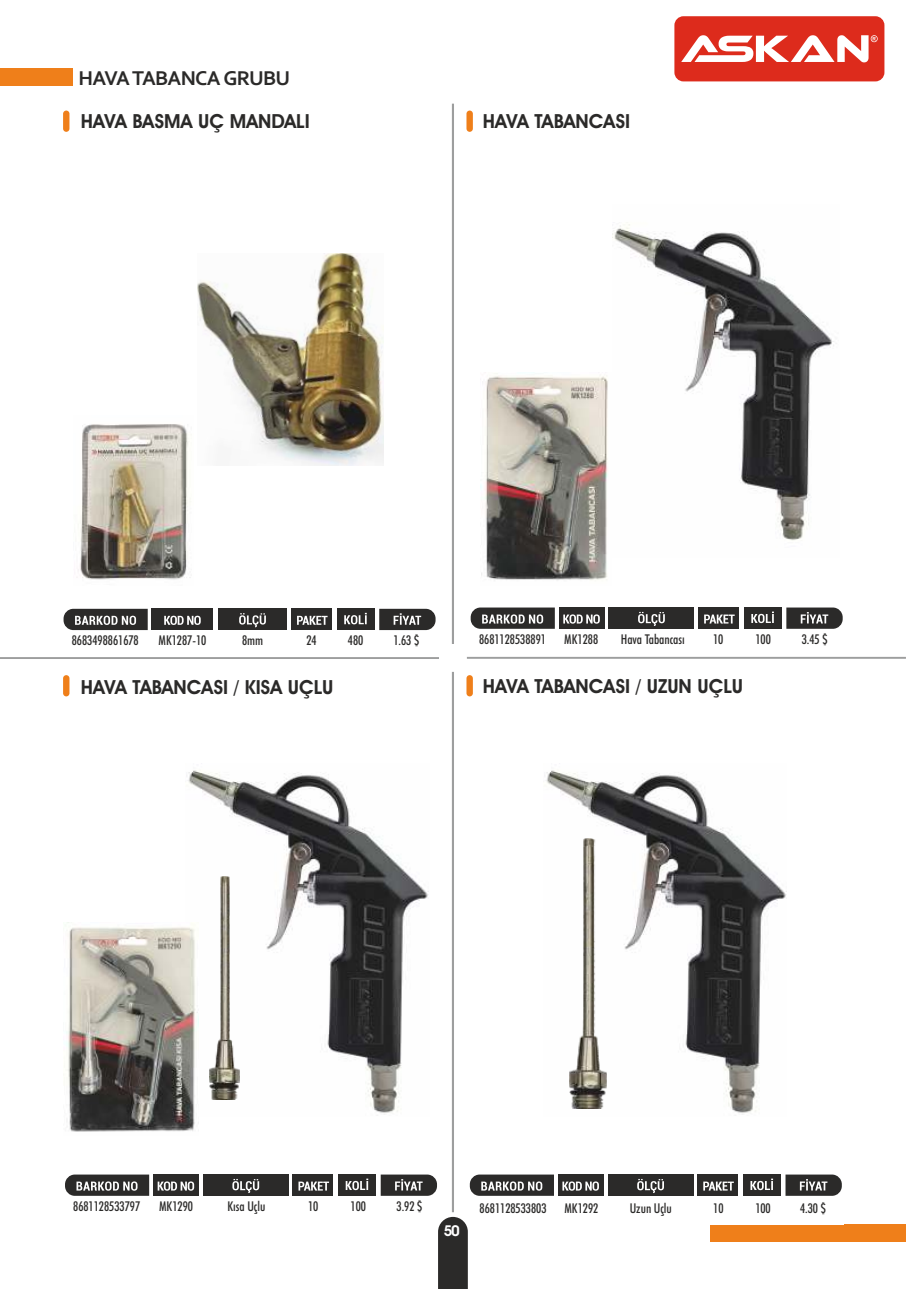
<style>
.page{position:relative;width:906px;height:1289px;background:#fff}
.page>*{position:absolute;margin:0;border:0;box-sizing:border-box;transform-origin:0 0}
.t1{font:700 21px "Corbel";letter-spacing:-.035em;color:#2b2a29}
.t2{font:600 19.5px "Avant Garde IT Cby BT";color:#2b2a29}
.t3{font:600 15px "Avant Garde IT Cby BT";color:#fefefe}
.t4{font:500 condensed 13.5px "Futura BT";color:#2b2a29}
</style>
<div class="page">
<hr style="left:452px;top:672px;width:2px;height:540px;background:#9d9e9e">
<hr style="left:452px;top:104px;width:2px;height:540px;background:#9d9e9e">
<hr style="left:0;top:657px;width:439px;height:2px;background:#9d9e9e">
<hr style="left:467px;top:657px;width:439px;height:1px;background:#9d9e9e">
<svg style="left:438px;top:1216px;width:30px;height:72px;background:#383736"></svg>
<div style="left:0;top:69px;width:72px;height:17px;background:#ef7f1a"></div>
<div style="left:63px;top:111px;width:6px;height:21px;background:#ef7f1a;border-radius:3px"></div>
<div style="left:466px;top:111px;width:7px;height:21px;background:#ef7f1a;border-radius:3px"></div>
<div style="left:63px;top:675px;width:6px;height:21px;background:#ef7f1a;border-radius:3px"></div>
<div style="left:466px;top:675px;width:7px;height:21px;background:#ef7f1a;border-radius:3px"></div>
<img style="left:186px;top:770px;width:243px;height:345px">
<img style="left:209px;top:876px;width:31px;height:223px">
<img style="left:612px;top:224px;width:222px;height:317px">
<img style="left:197px;top:253px;width:187px;height:213px">
<img style="left:544px;top:770px;width:242px;height:345px">
<img style="left:570px;top:838px;width:36px;height:270px">
<img style="left:78px;top:424px;width:113px;height:156px">
<img style="left:480px;top:373px;width:128px;height:207px">
<img style="left:66px;top:922px;width:133px;height:210px">
<div style="left:152px;top:608px;width:61px;height:22px;background:#2b2a29"></div>
<div style="left:218px;top:608px;width:69px;height:22px;background:#2b2a29"></div>
<div style="left:291px;top:608px;width:40px;height:22px;background:#2b2a29"></div>
<div style="left:336px;top:608px;width:38px;height:22px;background:#2b2a29"></div>
<svg style="left:164px;top:615px;width:37px;height:10px"></svg>
<svg style="left:239px;top:613px;width:27px;height:14px"></svg>
<svg style="left:297px;top:616px;width:30px;height:9px"></svg>
<svg style="left:344px;top:613px;width:23px;height:11px"></svg>
<svg style="left:379px;top:608px;width:56px;height:22px"></svg>
<svg style="left:64px;top:608px;width:84px;height:22px;background:#575655"></svg>
<div style="left:153px;top:1174px;width:46px;height:21px;background:#2b2a29"></div>
<div style="left:203px;top:1174px;width:85px;height:21px;background:#2b2a29"></div>
<div style="left:293px;top:1174px;width:40px;height:21px;background:#2b2a29"></div>
<div style="left:338px;top:1174px;width:38px;height:21px;background:#2b2a29"></div>
<svg style="left:158px;top:1181px;width:36px;height:9px"></svg>
<svg style="left:232px;top:1179px;width:27px;height:13px"></svg>
<svg style="left:298px;top:1181px;width:31px;height:9px"></svg>
<svg style="left:346px;top:1178px;width:22px;height:12px"></svg>
<svg style="left:381px;top:1174px;width:56px;height:21px"></svg>
<svg style="left:65px;top:1174px;width:84px;height:21px;background:#565554"></svg>
<div style="left:559px;top:607px;width:45px;height:21px;background:#2b2a29"></div>
<div style="left:609px;top:607px;width:85px;height:21px;background:#2b2a29"></div>
<div style="left:698px;top:607px;width:40px;height:21px;background:#2b2a29"></div>
<div style="left:743px;top:607px;width:38px;height:21px;background:#2b2a29"></div>
<svg style="left:563px;top:614px;width:37px;height:9px"></svg>
<svg style="left:638px;top:612px;width:27px;height:14px"></svg>
<svg style="left:704px;top:614px;width:30px;height:9px"></svg>
<svg style="left:751px;top:611px;width:23px;height:12px"></svg>
<svg style="left:786px;top:607px;width:56px;height:21px"></svg>
<svg style="left:471px;top:607px;width:84px;height:21px;background:#555554"></svg>
<div style="left:558px;top:1174px;width:45px;height:21px;background:#2b2a29"></div>
<div style="left:608px;top:1174px;width:85px;height:21px;background:#2b2a29"></div>
<div style="left:697px;top:1174px;width:41px;height:21px;background:#2b2a29"></div>
<div style="left:743px;top:1174px;width:37px;height:21px;background:#2b2a29"></div>
<svg style="left:562px;top:1181px;width:37px;height:9px"></svg>
<svg style="left:637px;top:1179px;width:27px;height:13px"></svg>
<svg style="left:703px;top:1181px;width:31px;height:9px"></svg>
<svg style="left:750px;top:1178px;width:23px;height:12px"></svg>
<svg style="left:785px;top:1174px;width:57px;height:21px"></svg>
<svg style="left:470px;top:1174px;width:84px;height:21px;background:#555554"></svg>
<div style="left:674px;top:16px;width:210px;height:65px;background:#dd2b1c;border-radius:9px"></div>
<svg style="left:681px;top:35px;width:196px;height:27px"></svg>
<div style="left:710px;top:1224px;width:196px;height:17px;background:#ef7f1a"></div>
<h1 class="t1" style="left:79px;top:69px;width:213px">HAVA TABANCA GRUBU</h1>
<h2 class="t2" style="left:81px;top:113px;width:230px">HAVA BASMA UÇ MANDALI</h2>
<h2 class="t2" style="left:483px;top:113px;width:149px">HAVA TABANCASI</h2>
<p class="t4" style="left:72px;top:635px;width:68px">8683498861678</p>
<p class="t4" style="left:158px;top:635px;width:49px">MK1287-10</p>
<p class="t4" style="left:242px;top:635px;width:23px">8mm</p>
<p class="t4" style="left:306px;top:635px;width:12px">24</p>
<p class="t4" style="left:348px;top:635px;width:17px">480</p>
<p class="t4" style="left:393px;top:635px;width:27px">1.63 $</p>
<p class="t4" style="left:479px;top:634px;width:68px">8681128538891</p>
<p class="t4" style="left:564px;top:634px;width:35px">MK1288</p>
<p class="t4" style="left:621px;top:634px;width:66px">Hava Tabancası</p>
<p class="t4" style="left:713px;top:634px;width:12px">10</p>
<p class="t4" style="left:755px;top:634px;width:17px">100</p>
<p class="t4" style="left:801px;top:634px;width:27px">3.45 $</p>
<h2 class="t2" style="left:81px;top:679px;width:254px">HAVA TABANCASI / KISA UÇLU</h2>
<h2 class="t2" style="left:483px;top:678px;width:262px">HAVA TABANCASI / UZUN UÇLU</h2>
<p class="t4" style="left:73px;top:1200px;width:68px">8681128533797</p>
<p class="t4" style="left:159px;top:1200px;width:35px">MK1290</p>
<p class="t4" style="left:227px;top:1200px;width:39px">Kısa Uçlu</p>
<p class="t4" style="left:308px;top:1200px;width:12px">10</p>
<p class="t4" style="left:350px;top:1200px;width:17px">100</p>
<p class="t4" style="left:396px;top:1200px;width:27px">3.92 $</p>
<p class="t4" style="left:479px;top:1202px;width:68px">8681128533803</p>
<p class="t4" style="left:564px;top:1202px;width:35px">MK1292</p>
<p class="t4" style="left:629px;top:1202px;width:44px">Uzun Uçlu</p>
<p class="t4" style="left:713px;top:1202px;width:12px">10</p>
<p class="t4" style="left:755px;top:1202px;width:17px">100</p>
<p class="t4" style="left:800px;top:1202px;width:27px">4.30 $</p>
<p class="t3" style="left:444px;top:1224px;width:17px">50</p>
</div>
